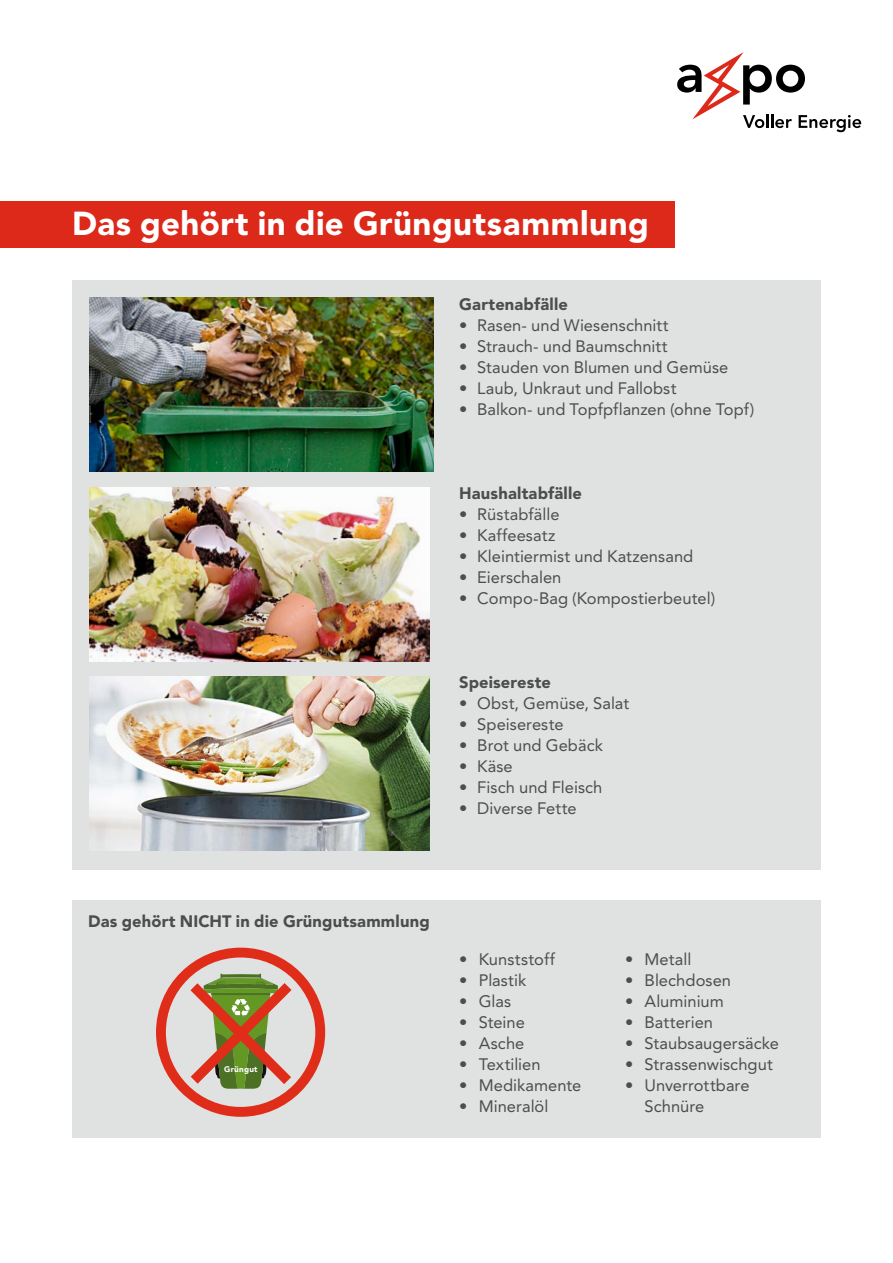
<style>
.page{position:relative;width:893px;height:1263px;background:#fff}
.page>*{position:absolute;margin:0;border:0;box-sizing:border-box;transform-origin:0 0}
.t1{font:900 33px "Avenir LT Pro";letter-spacing:.015em;color:#fff}
.t2{font:16.5px/21px "Avenir LT Pro";letter-spacing:.005em;color:#4d4d4c}
.t3{font:900 16.5px "Avenir LT Pro";letter-spacing:.01em;color:#4d4d4c}
.t4{font:900 8.1px "Avenir LT Pro";letter-spacing:.03em;color:#fff}
</style>
<div class="page">
<div style="left:72px;top:281px;width:749px;height:589px;background:#e0e1e1"></div>
<div style="left:72px;top:900px;width:749px;height:237px;background:#e0e1e1"></div>
<svg style="left:677px;top:52px;width:184px;height:80px"></svg>
<div style="left:0;top:201px;width:675px;height:47px;background:#dc291a"></div>
<img style="left:89px;top:298px;width:345px;height:174px">
<img style="left:89px;top:487px;width:340px;height:175px">
<img style="left:89px;top:676px;width:340px;height:175px">
<svg style="left:156px;top:948px;width:169px;height:169px"></svg>
<h1 class="t1" style="left:72px;top:204px;width:578px">Das gehört in die Grüngutsammlung</h1>
<p class="t3" style="left:459px;top:294px;width:110px">Gartenabfälle</p>
<p class="t2" style="left:459px;top:315px;width:211px">• Rasen- und Wiesenschnitt</p>
<p class="t2" style="left:459px;top:336px;width:210px">• Strauch- und Baumschnitt</p>
<p class="t2" style="left:459px;top:357px;width:271px">• Stauden von Blumen und Gemüse</p>
<p class="t2" style="left:459px;top:378px;width:219px">• Laub, Unkraut und Fallobst</p>
<p class="t2" style="left:459px;top:399px;width:297px">• Balkon- und Topfpflanzen (ohne Topf)</p>
<p class="t3" style="left:459px;top:483px;width:124px">Haushaltabfälle</p>
<p class="t2" style="left:459px;top:504px;width:102px">• Rüstabfälle</p>
<p class="t2" style="left:459px;top:525px;width:98px">• Kaffeesatz</p>
<p class="t2" style="left:459px;top:546px;width:236px">• Kleintiermist und Katzensand</p>
<p class="t2" style="left:459px;top:567px;width:104px">• Eierschalen</p>
<p class="t2" style="left:459px;top:588px;width:258px">• Compo-Bag (Kompostierbeutel)</p>
<p class="t3" style="left:459px;top:672px;width:93px">Speisereste</p>
<p class="t2" style="left:459px;top:693px;width:172px">• Obst, Gemüse, Salat</p>
<p class="t2" style="left:459px;top:714px;width:106px">• Speisereste</p>
<p class="t2" style="left:459px;top:735px;width:145px">• Brot und Gebäck</p>
<p class="t2" style="left:459px;top:756px;width:55px">• Käse</p>
<p class="t2" style="left:459px;top:777px;width:145px">• Fisch und Fleisch</p>
<p class="t2" style="left:459px;top:798px;width:119px">• Diverse Fette</p>
<p class="t3" style="left:88px;top:911px;width:343px">Das gehört NICHT in die Grüngutsammlung</p>
<p class="t4" style="left:224px;top:1065px;width:35px">Grüngut</p>
<p class="t2" style="left:459px;top:949px;width:97px">• Kunststoff</p>
<p class="t2" style="left:459px;top:970px;width:69px">• Plastik</p>
<p class="t2" style="left:459px;top:991px;width:53px">• Glas</p>
<p class="t2" style="left:459px;top:1012px;width:67px">• Steine</p>
<p class="t2" style="left:459px;top:1033px;width:67px">• Asche</p>
<p class="t2" style="left:459px;top:1054px;width:83px">• Textilien</p>
<p class="t2" style="left:459px;top:1075px;width:124px">• Medikamente</p>
<p class="t2" style="left:459px;top:1096px;width:91px">• Mineralöl</p>
<p class="t2" style="left:625px;top:949px;width:68px">• Metall</p>
<p class="t2" style="left:625px;top:970px;width:108px">• Blechdosen</p>
<p class="t2" style="left:625px;top:991px;width:100px">• Aluminium</p>
<p class="t2" style="left:625px;top:1012px;width:89px">• Batterien</p>
<p class="t2" style="left:625px;top:1033px;width:155px">• Staubsaugersäcke</p>
<p class="t2" style="left:625px;top:1054px;width:149px">• Strassenwischgut</p>
<p class="t2" style="left:645px;top:1075px;width:106px;text-indent:-20px">• Unverrottbare<br>Schnüre</p>
</div>
